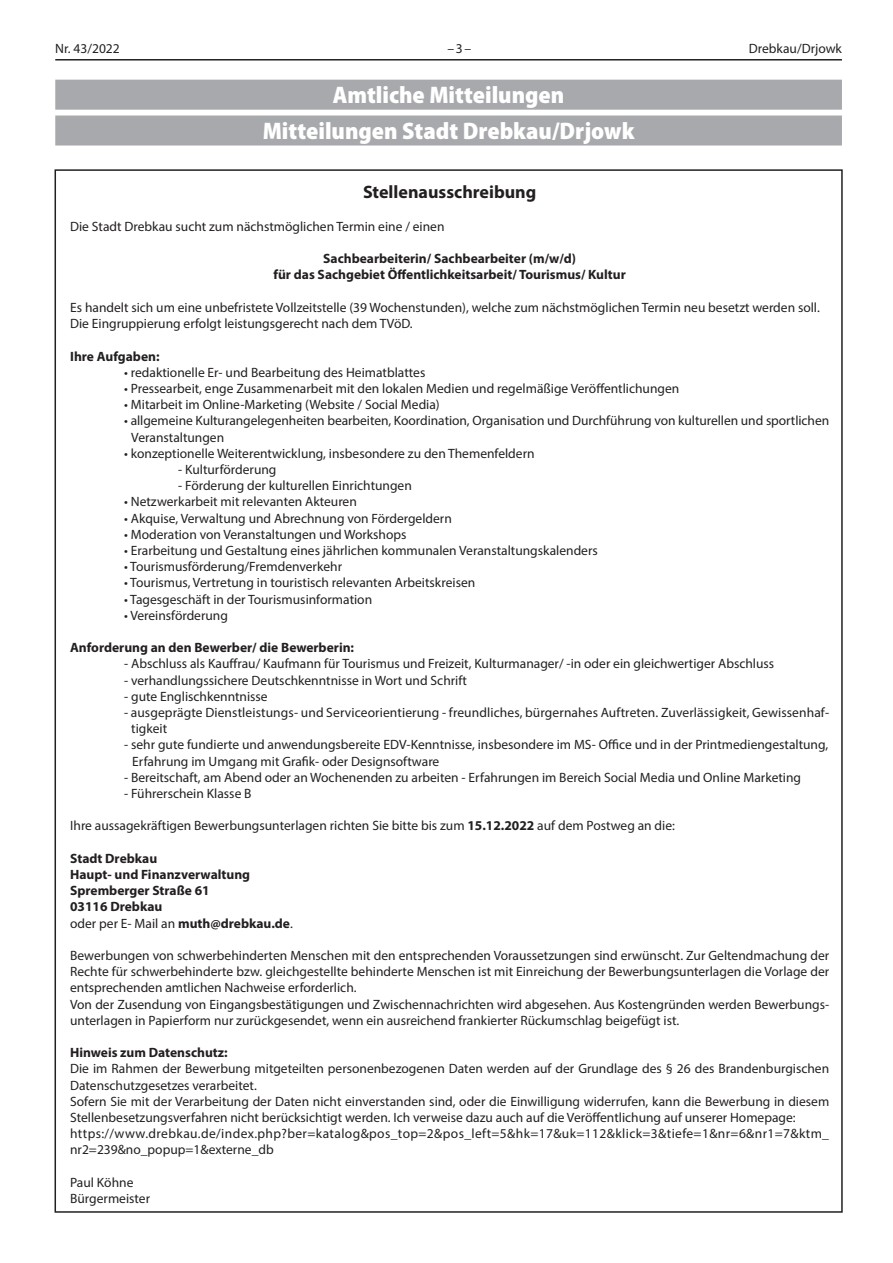
<style>
.page{position:relative;width:893px;height:1263px;background:#fff}
.page>*{position:absolute;margin:0;border:0;box-sizing:border-box;transform-origin:0 0}
.ÜS_amtlich{font:900 semi-condensed 24px "Myriad Pro";color:#fff}
.t1{font:700 18px "Myriad Pro";color:#231f20}
.t2{font:13.5px/16.2px "Myriad Pro";color:#231f20}
.t3{font:700 13.5px "Myriad Pro";color:#231f20}
.t4{font:13.5px/16.2px "Myriad Pro";letter-spacing:.03em;color:#231f20}
.s1{font-weight:700}
</style>
<div class="page">
<hr style="left:55px;top:59px;width:787px;height:2px;background:#231f20">
<div style="left:55px;top:80px;width:787px;height:30px;background:#a8a9ad"></div>
<div style="left:55px;top:116px;width:787px;height:30px;background:#a8a9ad"></div>
<p class="t2" style="left:55px;top:40px;width:66px">Nr. 43/2022</p>
<p class="t2" style="left:447px;top:40px;width:25px">–3–</p>
<p class="t2" style="left:749px;top:40px;width:95px">Drebkau/Drjowk</p>
<p class="ÜS_amtlich" style="left:333px;top:81px;width:233px">Amtliche Mitteilungen</p>
<p class="ÜS_amtlich" style="left:263px;top:117px;width:373px">Mitteilungen Stadt Drebkau/Drjowk</p>
<p class="t1" style="left:363px;top:181px;width:175px">Stellenausschreibung</p>
<p class="t2" style="left:70px;top:218px;width:376px">Die Stadt Drebkau sucht zum nächstmöglichen Termin eine / einen</p>
<p class="t3" style="left:323px;top:250px;width:254px">Sachbearbeiterin/ Sachbearbeiter (m/w/d)</p>
<p class="t3" style="left:273px;top:266px;width:354px">für das Sachgebiet Öffentlichkeitsarbeit/ Tourismus/ Kultur</p>
<p class="t2" style="left:70px;top:299px;width:751px">Es handelt sich um eine unbefristete Vollzeitstelle (39 Wochenstunden), welche zum nächstmöglichen Termin neu besetzt werden soll.</p>
<p class="t2" style="left:70px;top:315px;width:344px">Die Eingruppierung erfolgt leistungsgerecht nach dem TVöD.</p>
<p class="t3" style="left:70px;top:347px;width:91px">Ihre Aufgaben:</p>
<p class="t2" style="left:124px;top:364px;width:303px">• redaktionelle Er- und Bearbeitung des Heimatblattes</p>
<p class="t2" style="left:124px;top:380px;width:557px">• Pressearbeit, enge Zusammenarbeit mit den lokalen Medien und regelmäßige Veröffentlichungen</p>
<p class="t2" style="left:124px;top:396px;width:317px">• Mitarbeit im Online-Marketing (Website / Social Media)</p>
<p class="t2" style="left:124px;top:412px;width:707px">• allgemeine Kulturangelegenheiten bearbeiten, Koordination, Organisation und Durchführung von kulturellen und sportlichen</p>
<p class="t2" style="left:131px;top:429px;width:94px">Veranstaltungen</p>
<p class="t2" style="left:124px;top:445px;width:412px">• konzeptionelle Weiterentwicklung, insbesondere zu den Themenfeldern</p>
<p class="t2" style="left:178px;top:461px;width:100px">- Kulturförderung</p>
<p class="t2" style="left:178px;top:477px;width:235px">- Förderung der kulturellen Einrichtungen</p>
<p class="t2" style="left:124px;top:493px;width:234px">• Netzwerkarbeit mit relevanten Akteuren</p>
<p class="t2" style="left:124px;top:510px;width:329px">• Akquise, Verwaltung und Abrechnung von Fördergeldern</p>
<p class="t2" style="left:124px;top:526px;width:284px">• Moderation von Veranstaltungen und Workshops</p>
<p class="t2" style="left:124px;top:542px;width:475px">• Erarbeitung und Gestaltung eines jährlichen kommunalen Veranstaltungskalenders</p>
<p class="t2" style="left:124px;top:558px;width:219px">• Tourismusförderung/Fremdenverkehr</p>
<p class="t2" style="left:124px;top:574px;width:353px">• Tourismus, Vertretung in touristisch relevanten Arbeitskreisen</p>
<p class="t2" style="left:124px;top:591px;width:250px">• Tagesgeschäft in der Tourismusinformation</p>
<p class="t2" style="left:124px;top:607px;width:105px">• Vereinsförderung</p>
<p class="t3" style="left:70px;top:639px;width:285px">Anforderung an den Bewerber/ die Bewerberin:</p>
<p class="t2" style="left:124px;top:655px;width:652px">- Abschluss als Kauffrau/ Kaufmann für Tourismus und Freizeit, Kulturmanager/ -in oder ein gleichwertiger Abschluss</p>
<p class="t2" style="left:124px;top:672px;width:344px">- verhandlungssichere Deutschkenntnisse in Wort und Schrift</p>
<p class="t2" style="left:124px;top:688px;width:145px">- gute Englischkenntnisse</p>
<p class="t2" style="left:124px;top:704px;width:706px">- ausgeprägte Dienstleistungs- und Serviceorientierung - freundliches, bürgernahes Auftreten. Zuverlässigkeit, Gewissenhaf-</p>
<p class="t2" style="left:131px;top:720px;width:37px">tigkeit</p>
<p class="t2" style="left:124px;top:736px;width:706px">- sehr gute fundierte und anwendungsbereite EDV-Kenntnisse, insbesondere im MS- Office und in der Printmediengestaltung,</p>
<p class="t2" style="left:132px;top:753px;width:309px">Erfahrung im Umgang mit Grafik- oder Designsoftware</p>
<p class="t2" style="left:124px;top:769px;width:678px">- Bereitschaft, am Abend oder an Wochenenden zu arbeiten - Erfahrungen im Bereich Social Media und Online Marketing</p>
<p class="t2" style="left:124px;top:785px;width:129px">- Führerschein Klasse B</p>
<p class="t2" style="left:70px;top:817px;width:606px">Ihre aussagekräftigen Bewerbungsunterlagen richten Sie bitte bis zum <span class="s1">15.12.2022</span> auf dem Postweg an die:</p>
<p class="t3" style="left:70px;top:849px;width:89px">Stadt Drebkau</p>
<p class="t3" style="left:70px;top:866px;width:181px">Haupt- und Finanzverwaltung</p>
<p class="t3" style="left:70px;top:882px;width:141px">Spremberger Straße 61</p>
<p class="t3" style="left:70px;top:898px;width:94px">03116 Drebkau</p>
<p class="t2" style="left:70px;top:915px;width:224px">oder per E- Mail an <span class="s1">muth@drebkau.de</span>.</p>
<p class="t2" style="left:70px;top:947px;width:760px;text-align:justify">Bewerbungen von schwerbehinderten Menschen mit den entsprechenden Voraussetzungen sind erwünscht. Zur Geltendmachung der Rechte für schwerbehinderte bzw. gleichgestellte behinderte Menschen ist mit Einreichung der Bewerbungsunterlagen die Vorlage der entsprechenden amtlichen Nachweise erforderlich.</p>
<p class="t2" style="left:70px;top:996px;width:760px">Von der Zusendung von Eingangsbestätigungen und Zwischennachrichten wird abgesehen. Aus Kostengründen werden Bewerbungs&shy;unterlagen in Papierform nur zurückgesendet, wenn ein ausreichend frankierter Rückumschlag beigefügt ist.</p>
<p class="t3" style="left:70px;top:1044px;width:159px">Hinweis zum Datenschutz:</p>
<p class="t2" style="left:70px;top:1060px;width:760px">Die im Rahmen der Bewerbung mitgeteilten personenbezogenen Daten werden auf der Grundlage des § 26 des Brandenburgischen<br>Datenschutzgesetzes verarbeitet.</p>
<p class="t2" style="left:70px;top:1093px;width:761px">Sofern Sie mit der Verarbeitung der Daten nicht einverstanden sind, oder die Einwilligung widerrufen, kann die Bewerbung in diesem<br>Stellenbesetzungsverfahren nicht berücksichtigt werden. Ich verweise dazu auch auf die Veröffentlichung auf unserer Homepage:</p>
<p class="t4" style="left:70px;top:1125px;width:760px">https://www.drebkau.de/index.php?ber=katalog&amp;pos_top=2&amp;pos_left=5&amp;hk=17&amp;uk=112&amp;klick=3&amp;tiefe=1&amp;nr=6&amp;nr1=7&amp;ktm_ nr2=239&amp;no_popup=1&amp;externe_db</p>
<p class="t2" style="left:70px;top:1174px;width:65px">Paul Köhne</p>
<p class="t2" style="left:70px;top:1190px;width:81px">Bürgermeister</p>
</div>
